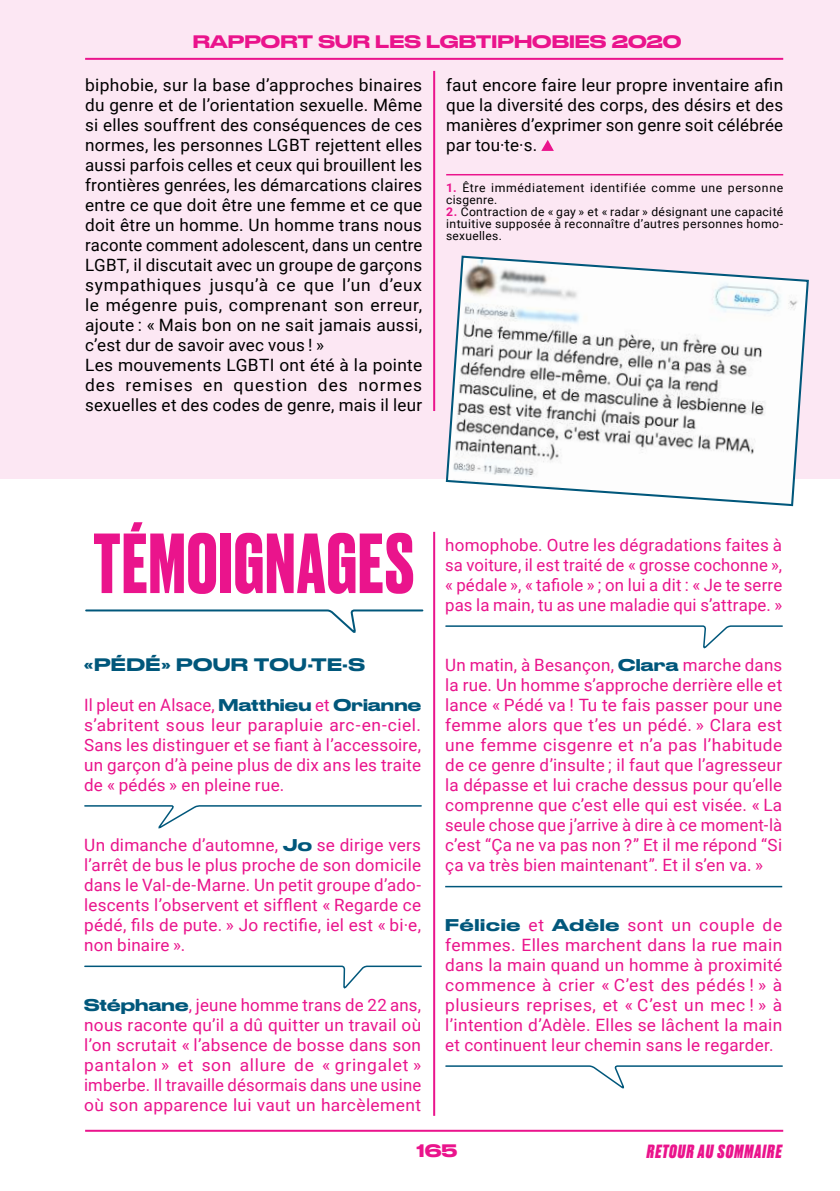
<style>
.page{position:relative;width:840px;height:1191px;background:#fff}
.page>*{position:absolute;margin:0;border:0;box-sizing:border-box;transform-origin:0 0}
.t1{font:700 80px "Druk";letter-spacing:.02em;color:#ea148c}
.t2{font:italic 800 18px "Druk";letter-spacing:.065em;color:#ea148c}
.t3{font:17px/20px "Roboto";letter-spacing:.015em;color:#ea148c;text-align:justify}
.t4{font:17px/20px "Roboto";letter-spacing:.015em;color:#000}
.t5{font:500 17px "Druk Wide";color:#ea148c}
.t6{font:500 17px "Druk Wide";letter-spacing:.02em;color:#00577b}
.t7{font:12px/12px "Roboto";letter-spacing:.035em;color:#000}
.s1{font-weight:700;color:#ea148c}
.s2{font-family:"Druk Wide";font-weight:500;font-size:16px;color:#00577b}
</style>
<div class="page">
<hr style="left:85px;top:1129px;width:697px;height:2px;background:#ea148c">
<svg style="left:84px;top:805px;width:338px;height:12px"></svg>
<svg style="left:84px;top:817px;width:338px;height:315px"></svg>
<svg style="left:445px;top:625px;width:338px;height:24px"></svg>
<hr style="left:445px;top:886px;width:336px;height:1px;background:#00577b">
<svg style="left:445px;top:1065px;width:338px;height:23px"></svg>
<div style="left:0;top:0;width:839px;height:478px;background:#fce7f3"></div>
<svg style="left:541px;top:140px;width:12px;height:11px"></svg>
<hr style="left:446px;top:174px;width:336px;height:1px;background:#ea148c">
<hr style="left:433px;top:71px;width:2px;height:340px;background:#ea148c">
<hr style="left:433px;top:532px;width:2px;height:583px;background:#ea148c">
<hr style="left:0;top:0;width:1px;height:1191px;background:#ea148c">
<svg style="left:444px;top:255px;width:365px;height:252px"></svg>
<svg style="left:85px;top:609px;width:339px;height:24px"></svg>
<p class="t5" style="left:192px;top:27px;width:490px">RAPPORT SUR LES LGBTIPHOBIES 2020</p>
<p class="t4" style="left:85px;top:74px;width:338px">biphobie, sur la base d’approches binaires du genre et de l’orientation sexuelle. Même si elles souffrent des conséquences de ces normes, les personnes LGBT rejettent elles aussi parfois celles et ceux qui brouillent les frontières genrées, les démarcations claires entre ce que doit être une femme et ce que doit être un homme. Un homme trans nous raconte comment adolescent, dans un centre LGBT, il discutait avec un groupe de garçons sympathiques jusqu’à ce que l’un d’eux le mégenre puis, comprenant son erreur, ajoute : « Mais bon on ne sait jamais aussi, c’est dur de savoir avec vous ! »<br>Les mouvements LGBTI ont été à la pointe des remises en question des normes sexuelles et des codes de genre, mais il leur</p>
<p class="t4" style="left:446px;top:74px;width:338px;text-align:justify">faut encore faire leur propre inventaire afin que la diversité des corps, des désirs et des manières d’exprimer son genre soit célébrée par tou·te·s.</p>
<p class="t7" style="left:446px;top:181px;width:338px"><span class="s1">1.</span> Être immédiatement identifiée comme une personne cisgenre.</p>
<p class="t7" style="left:446px;top:205px;width:338px;text-align:justify"><span class="s1">2.</span> Contraction de « gay » et « radar » désignant une capacité intuitive supposée à reconnaître d’autres personnes homo&shy;sexuelles.</p>
<h1 class="t1" style="left:93px;top:509px;width:321px">TÉMOIGNAGES</h1>
<p class="t6" style="left:84px;top:651px;width:282px">« PÉDÉ » POUR TOU·TE·S</p>
<p class="t3" style="left:84px;top:694px;width:338px">Il pleut en Alsace, <span class="s2">Matthieu</span> et <span class="s2">Orianne </span>s’abritent sous leur parapluie arc-en-ciel.<br>Sans les distinguer et se fiant à l’accessoire, un garçon d’à peine plus de dix ans les traite de « pédés » en pleine rue.</p>
<p class="t3" style="left:84px;top:834px;width:338px">Un dimanche d’automne, <span class="s2">Jo</span> se dirige vers l’arrêt de bus le plus proche de son domicile dans le Val-de-Marne. Un petit groupe d’ado&shy;lescents l’observent et sifflent « Regarde ce pédé, fils de pute. » Jo rectifie, iel est « bi·e, non binaire ».</p>
<p class="t3" style="left:84px;top:994px;width:338px"><span class="s2">Stéphane</span>, jeune homme trans de 22 ans, nous raconte qu’il a dû quitter un travail où l’on scrutait « l’absence de bosse dans son pantalon » et son allure de « gringalet » imberbe. Il travaille désormais dans une usine où son apparence lui vaut un harcèlement</p>
<p class="t3" style="left:445px;top:534px;width:338px">homophobe. Outre les dégradations faites à sa voiture, il est traité de « grosse cochonne », « pédale », « tafiole » ; on lui a dit : « Je te serre pas la main, tu as une maladie qui s’attrape. »</p>
<p class="t3" style="left:445px;top:654px;width:338px">Un matin, à Besançon, <span class="s2">Clara</span> marche dans la rue. Un homme s’approche derrière elle et lance « Pédé va ! Tu te fais passer pour une femme alors que t’es un pédé. » Clara est une femme cisgenre et n’a pas l’habitude de ce genre d’insulte ; il faut que l’agresseur la dépasse et lui crache dessus pour qu’elle comprenne que c’est elle qui est visée. « La seule chose que j’arrive à dire à ce moment-là c’est “Ça ne va pas non ?” Et il me répond “Si ça va très bien maintenant”. Et il s’en va. »</p>
<p class="t3" style="left:445px;top:914px;width:338px"><span class="s2">Félicie</span> et <span class="s2">Adèle</span> sont un couple de femmes. Elles marchent dans la rue main dans la main quand un homme à proximité commence à crier « C’est des pédés ! » à plusieurs reprises, et « C’est un mec ! » à l’intention d’Adèle. Elles se lâchent la main et continuent leur chemin sans le regarder.</p>
<p class="t5" style="left:416px;top:1136px;width:42px">165</p>
<p class="t2" style="left:646px;top:1138px;width:136px">RETOUR AU SOMMAIRE</p>
</div>
